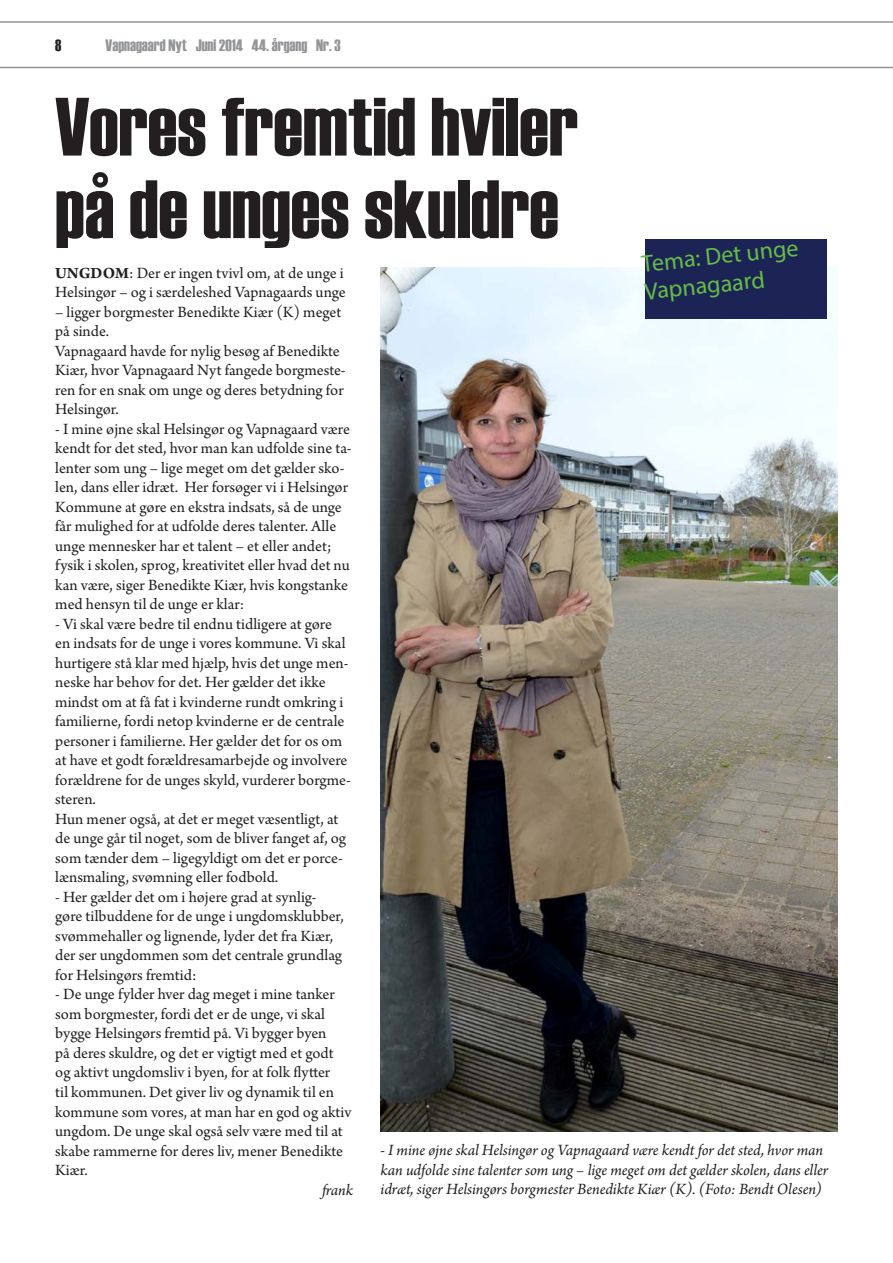
<style>
.page{position:relative;width:893px;height:1263px;background:#fff}
.page>*{position:absolute;margin:0;border:0;box-sizing:border-box;transform-origin:0 0}
.t1{font:82.5px/82.5px "Haettenschweiler";color:#231f20}
.TopBoks_Mellemrubrik{font:24px/28px "Myriad Pro";color:#65bc46}
.Brødtekst{font:16.5px/19.5px "Arno Pro";letter-spacing:-.005em;color:#231f20}
.Billedtekst{font:italic 16.5px/19.5px "Arno Pro";letter-spacing:-.005em;color:#231f20}
.t2{font:16.5px "Haettenschweiler";color:#939598}
.Brødtekst-2{font:italic 16.5px "Arno Pro";color:#231f20}
.t3{font:16.5px "Haettenschweiler";color:#231f20}
.s1{font-weight:700}
</style>
<div class="page">
<hr style="left:0;top:67px;width:893px;height:1px;background:#939598">
<hr style="left:0;top:21px;width:893px;height:2px;background:#939598">
<img style="left:381px;top:268px;width:457px;height:863px">
<div style="left:645px;top:239px;width:181px;height:80px;background:#1c2455"></div>
<p class="t3" style="left:55px;top:34px;width:8px">8</p>
<p class="t2" style="left:106px;top:34px;width:237px">Vapnagaard Nyt Juni 2014 44. årgang Nr. 3</p>
<p class="t1" style="left:55px;top:86px;width:524px">Vores fremtid hviler på de unges skuldre</p>
<p class="TopBoks_Mellemrubrik" style="left:640px;top:249px;width:159px;rotate:-6deg">Tema: Det unge<br>Vapnagaard</p>
<p class="Brødtekst" style="left:55px;top:264px;width:292px"><span class="s1">UNGDOM</span>: Der er ingen tvivl om, at de unge i<br>Helsingør – og i særdeleshed Vapnagaards unge</p>
<p class="Brødtekst" style="left:55px;top:303px;width:287px">– ligger borgmester Benedikte Kiær (K) meget på sinde.</p>
<p class="Brødtekst" style="left:55px;top:342px;width:292px">Vapnagaard havde for nylig besøg af Benedikte Kiær, hvor Vapnagaard Nyt fangede borgmeste&shy;ren for en snak om unge og deres betydning for Helsingør.</p>
<p class="Brødtekst" style="left:55px;top:420px;width:298px">- I mine øjne skal Helsingør og Vapnagaard være kendt for det sted, hvor man kan udfolde sine ta&shy;lenter som ung – lige meget om det gælder sko&shy;len, dans eller idræt. Her forsøger vi i Helsingør Kommune at gøre en ekstra indsats, så de unge får mulighed for at udfolde deres talenter. Alle unge mennesker har et talent – et eller andet; fysik i skolen, sprog, kreativitet eller hvad det nu kan være, siger Benedikte Kiær, hvis kongstanke med hensyn til de unge er klar:</p>
<p class="Brødtekst" style="left:55px;top:615px;width:297px">- Vi skal være bedre til endnu tidligere at gøre en indsats for de unge i vores kommune. Vi skal hurtigere stå klar med hjælp, hvis det unge men&shy;neske har behov for det. Her gælder det ikke mindst om at få fat i kvinderne rundt omkring i familierne, fordi netop kvinderne er de centrale personer i familierne. Her gælder det for os om at have et godt forældresamarbejde og involvere forældrene for de unges skyld, vurderer borgme&shy;steren.</p>
<p class="Brødtekst" style="left:55px;top:810px;width:292px">Hun mener også, at det er meget væsentligt, at de unge går til noget, som de bliver fanget af, og som tænder dem – ligegyldigt om det er porce&shy;lænsmaling, svømning eller fodbold.</p>
<p class="Brødtekst" style="left:55px;top:888px;width:290px">- Her gælder det om i højere grad at synlig&shy;gøre tilbuddene for de unge i ungdomsklubber, svømmehaller og lignende, lyder det fra Kiær, der ser ungdommen som det centrale grundlag for Helsingørs fremtid:</p>
<p class="Brødtekst" style="left:55px;top:986px;width:297px">- De unge fylder hver dag meget i mine tanker som borgmester, fordi det er de unge, vi skal bygge Helsingørs fremtid på. Vi bygger byen<br>på deres skuldre, og det er vigtigt med et godt og aktivt ungdomsliv i byen, for at folk flytter<br>til kommunen. Det giver liv og dynamik til en kommune som vores, at man har en god og aktiv ungdom. De unge skal også selv være med til at skabe rammerne for deres liv, mener Benedikte Kiær.</p>
<p class="Brødtekst-2" style="left:322px;top:1180px;width:32px">frank</p>
<p class="Billedtekst" style="left:381px;top:1141px;width:449px">- I mine øjne skal Helsingør og Vapnagaard være kendt for det sted, hvor man kan udfolde sine talenter som ung – lige meget om det gælder skolen, dans eller idræt, siger Helsingørs borgmester Benedikte Kiær (K). (Foto: Bendt Olesen)</p>
</div>
